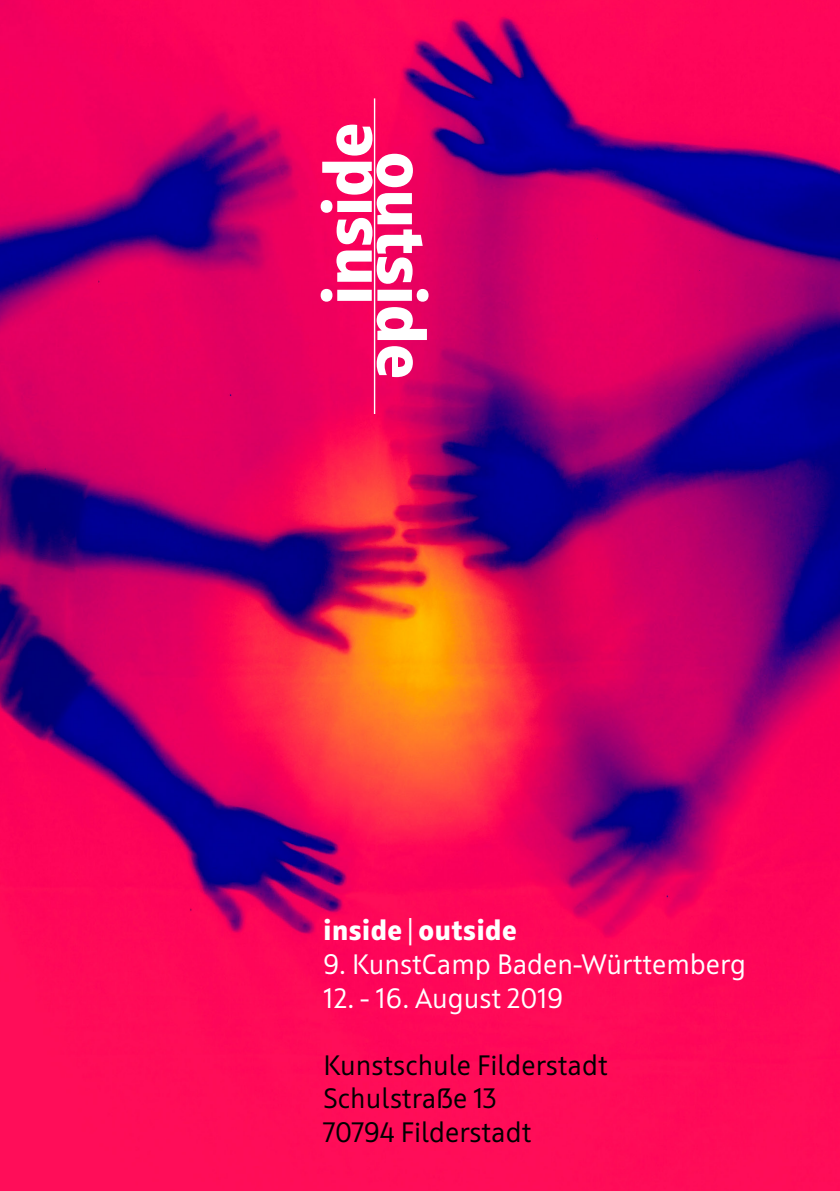
<style>
.page{position:relative;width:840px;height:1191px;background:#fff}
.page>*{position:absolute;margin:0;border:0;box-sizing:border-box;transform-origin:0 0}
.t1{font:800 67.2px "Squad";color:#fff}
.t2{font:28px/33.6px "Squad";color:#000}
.t3{font:28px "Squad";color:#fff}
.t4{font:800 28px "Squad";letter-spacing:.02em;color:#fff}
.s1{font-weight:400}
</style>
<div class="page">
<img style="left:0;top:0;width:839px;height:1191px">
<hr style="left:373px;top:98px;width:2px;height:316px;background:#fff">
<h1 class="t1" style="left:304px;top:305px;width:184px;rotate:-90deg">inside</h1>
<h1 class="t1" style="left:444px;top:152px;width:229px;rotate:90deg">outside</h1>
<p class="t4" style="left:323px;top:912px;width:195px">inside <span class="s1">|</span> outside</p>
<p class="t3" style="left:323px;top:947px;width:424px">9. KunstCamp Baden-Württemberg</p>
<p class="t3" style="left:323px;top:981px;width:241px">12. - 16. August 2019</p>
<p class="t2" style="left:323px;top:1048px;width:285px">Kunstschule Filderstadt<br>Schulstraße 13<br>70794 Filderstadt</p>
</div>
